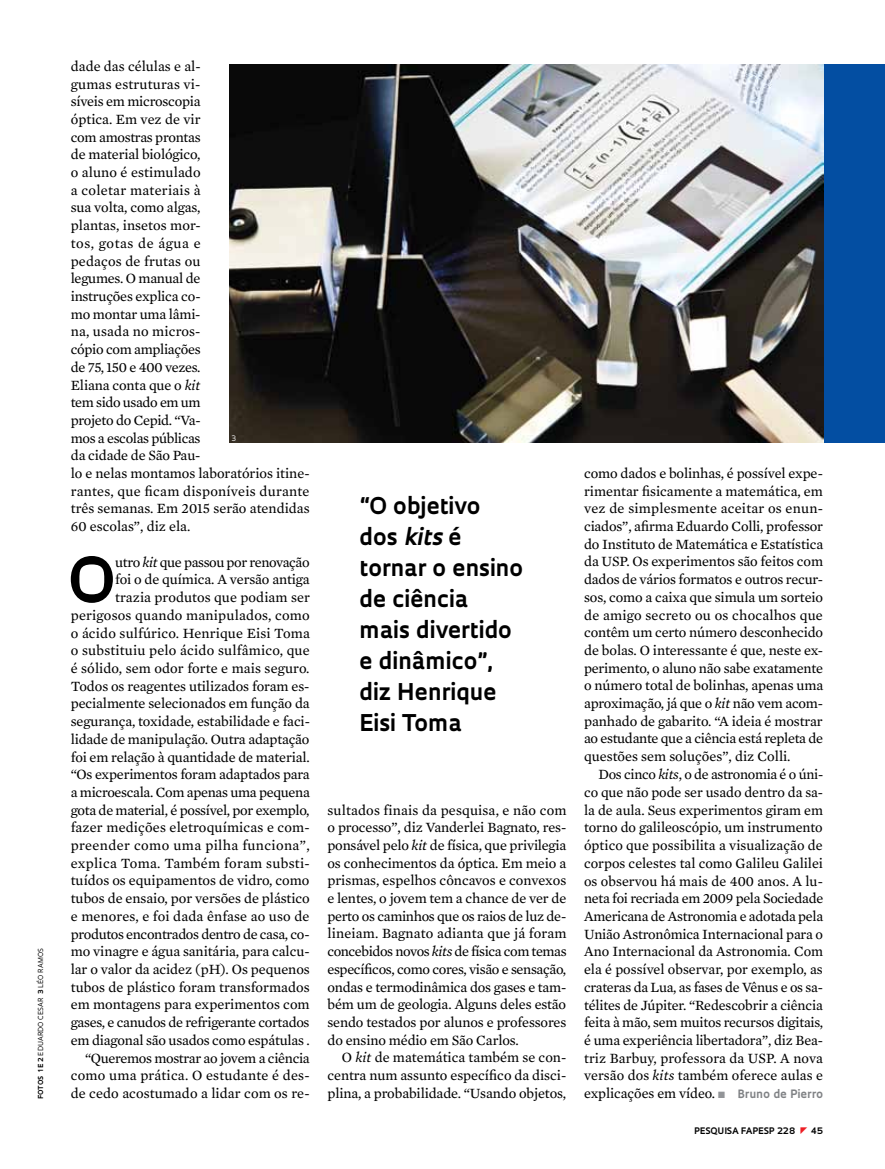
<style>
.page{position:relative;width:885px;height:1169px;background:#fff}
.page>*{position:absolute;margin:0;border:0;box-sizing:border-box;transform-origin:0 0}
.t1{font:700 60.45px "Oculum";color:#000}
.t2{font:700 22.5px/31px "Oculum";color:#000}
.t3{font:14.4px/17.7px "Mercury Text G2";letter-spacing:-.005em;color:#000;text-align:justify}
.t4{font:700 8.7px "Oculum";letter-spacing:.015em;color:#000}
.t5{font:7.35px "Oculum";color:#fff}
.t6{font:6.75px "Oculum";letter-spacing:.02em;color:#000}
.s1{font-weight:700}
.s2{font-style:italic}
.s3{color:#939598}
.s4{font-family:"Oculum";font-weight:700;font-size:11.25px;color:#808285}
</style>
<div class="page">
<div style="left:753px;top:64px;width:132px;height:379px;background:#034ea2"></div>
<img style="left:230px;top:64px;width:593px;height:379px">
<p class="t6" style="left:36px;top:1098px;width:153px;rotate:-90deg"><span class="s1">fotos 1 e 2</span> eduardo cesar <span class="s1">3</span> léo ramos</p>
<p class="t3" style="left:71px;top:56px;width:240px;text-align:left">dade das células e al-<br>gumas estruturas vi-<br>síveis em microscopia<br>óptica. Em vez de vir<br>com amostras prontas<br>de material biológico,<br>o aluno é estimulado<br>a coletar materiais à<br>sua volta, como algas,<br>plantas, insetos mor-<br>tos, gotas de água e<br>pedaços de frutas ou<br>legumes. O manual de<br>instruções explica co-<br>mo montar uma lâmi-<br>na, usada no micros-<br>cópio com ampliações<br>de 75, 150 e 400 vezes.<br>Eliana conta que o <span class="s2">kit<br></span>tem sido usado em um<br>projeto do Cepid. “Va-<br>mos a escolas públicas<br>da cidade de São Pau-<br>lo e nelas montamos laboratórios itine&shy;rantes, que ficam disponíveis durante três semanas. Em 2015 serão atendidas<br>60 escolas”, diz ela.</p>
<h1 class="t1" style="left:67px;top:538px;width:44px">O</h1>
<p class="t5" style="left:231px;top:433px;width:6px">3</p>
<p class="t3" style="left:71px;top:552px;width:241px;text-align:right">utro <span class="s2">kit</span> que passou por renovação<br>foi o de química. A versão antiga<br>trazia produtos que podiam ser perigosos quando manipulados, como o ácido sulfúrico. Henrique Eisi Toma o substituiu pelo ácido sulfâmico, que é sólido, sem odor forte e mais seguro.<br>Todos os reagentes utilizados foram es&shy;pecialmente selecionados em função da segurança, toxidade, estabilidade e faci&shy;lidade de manipulação. Outra adaptação foi em relação à quantidade de material. “Os experimentos foram adaptados para a microescala. Com apenas uma pequena gota de material, é possível, por exemplo, fazer medições eletroquímicas e com&shy;preender como uma pilha funciona”, explica Toma. Também foram substi&shy;tuídos os equipamentos de vidro, como tubos de ensaio, por versões de plástico e menores, e foi dada ênfase ao uso de produtos encontrados dentro de casa, co&shy;mo vinagre e água sanitária, para calcu&shy;lar o valor da acidez (pH). Os pequenos tubos de plástico foram transformados em montagens para experimentos com gases, e canudos de refrigerante cortados em diagonal são usados como espátulas . “Queremos mostrar ao jovem a ciência como uma prática. O estudante é des&shy;de cedo acostumado a lidar com os re-</p>
<h2 class="t2" style="left:359px;top:488px;width:165px">“O objetivo dos <span class="s2">kits</span> é tornar o ensino de ciência mais divertido e dinâmico”, diz Henrique<br>Eisi Toma</h2>
<p class="t3" style="left:327px;top:800px;width:241px">sultados finais da pesquisa, e não com o processo”, diz Vanderlei Bagnato, res&shy;ponsável pelo <span class="s2">kit</span> de física, que privilegia os conhecimentos da óptica. Em meio a prismas, espelhos côncavos e convexos e lentes, o jovem tem a chance de ver de perto os caminhos que os raios de luz de&shy;lineiam. Bagnato adianta que já foram concebidos novos <span class="s2">kits</span> de física com temas específicos, como cores, visão e sensação, ondas e termodinâmica dos gases e tam&shy;bém um de geologia. Alguns deles estão sendo testados por alunos e professores do ensino médio em São Carlos.</p>
<p class="t3" style="left:327px;top:1048px;width:240px;text-indent:14px">O <span class="s2">kit</span> de matemática também se con&shy;centra num assunto específico da disci&shy;plina, a probabilidade. “Usando objetos,</p>
<p class="t3" style="left:584px;top:463px;width:241px">como dados e bolinhas, é possível expe&shy;rimentar fisicamente a matemática, em vez de simplesmente aceitar os enun&shy;ciados”, afirma Eduardo Colli, professor do Instituto de Matemática e Estatística da USP. Os experimentos são feitos com dados de vários formatos e outros recur&shy;sos, como a caixa que simula um sorteio de amigo secreto ou os chocalhos que contêm um certo número desconhecido de bolas. O interessante é que, neste ex&shy;perimento, o aluno não sabe exatamente o número total de bolinhas, apenas uma aproximação, já que o <span class="s2">kit</span> não vem acom&shy;panhado de gabarito. “A ideia é mostrar ao estudante que a ciência está repleta de questões sem soluções”, diz Colli.</p>
<p class="t3" style="left:584px;top:765px;width:241px;text-indent:14px">Dos cinco <span class="s2">kits</span>, o de astronomia é o úni&shy;co que não pode ser usado dentro da sa&shy;la de aula. Seus experimentos giram em torno do galileoscópio, um instrumento óptico que possibilita a visualização de corpos celestes tal como Galileu Galilei os observou há mais de 400 anos. A lu&shy;neta foi recriada em 2009 pela Sociedade Americana de Astronomia e adotada pela União Astronômica Internacional para o Ano Internacional da Astronomia. Com ela é possível observar, por exemplo, as crateras da Lua, as fases de Vênus e os sa&shy;télites de Júpiter. “Redescobrir a ciência feita à mão, sem muitos recursos digitais, é uma experiência libertadora”, diz Bea&shy;triz Barbuy, professora da USP. A nova versão dos <span class="s2">kits</span> também oferece aulas e explicações em vídeo. <span class="s3">■</span> <span class="s4">Bruno de Pierro</span></p>
<p class="t4" style="left:694px;top:1124px;width:102px">pESQUISA FAPESP 228</p>
<p class="t4" style="left:811px;top:1124px;width:14px">45</p>
</div>
